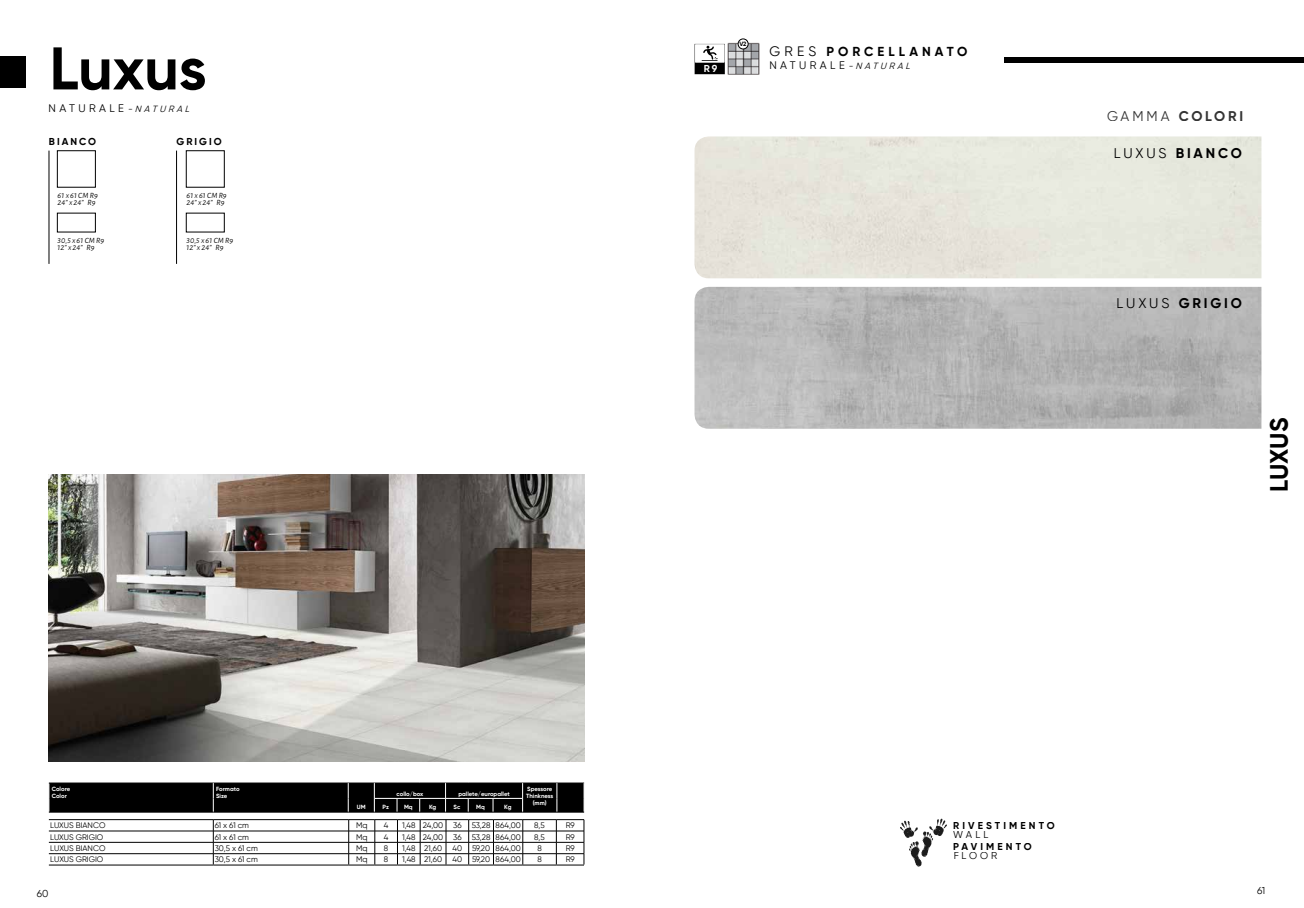
<style>
.page{position:relative;width:1304px;height:908px;background:#fff}
.page>*{position:absolute;margin:0;border:0;box-sizing:border-box;transform-origin:0 0}
.t1{font:700 60px "Gilroy";color:#000}
.t2{font:700 25px "Gilroy";letter-spacing:-.01em;color:#000}
.t3{font:700 14px "Gilroy";letter-spacing:.2em;color:#000}
.t4{font:700 13px "Gilroy";letter-spacing:.31em;color:#000}
.t5{font:10.9px "Gilroy";letter-spacing:.31em;color:#000}
.t6{font:700 10px "Gilroy";letter-spacing:.31em;color:#000}
.t7{font:10px "Gilroy";letter-spacing:.31em;color:#000}
.t8{font:700 10px "Gilroy";letter-spacing:.285em;color:#000}
.t9{font:700 10px "Gilroy";color:#fff}
.t10{font:8px "Gilroy";color:#000}
.t11{font:italic 8px/7px "Alegreya Sans SC";letter-spacing:.015em;color:#000}
.t12{font:700 6.2px "Gilroy";color:#000}
.t13{font:700 6px/7.2px "Gilroy";color:#fff}
.s1{font-style:italic;font-size:9px}
.s2{font-size:6px}
.s3{font-weight:400;font-size:13.7px}
.s4{font-weight:400}
</style>
<div class="page">
<img style="left:694px;top:287px;width:567px;height:141px">
<hr style="left:49px;top:841px;width:164px;height:1px;background:#000">
<hr style="left:49px;top:864px;width:164px;height:1px;background:#000">
<hr style="left:213px;top:841px;width:136px;height:1px;background:#000">
<hr style="left:213px;top:864px;width:136px;height:1px;background:#000">
<hr style="left:523px;top:841px;width:33px;height:1px;background:#000">
<hr style="left:523px;top:864px;width:33px;height:1px;background:#000">
<hr style="left:49px;top:819px;width:164px;height:1px;background:#000">
<hr style="left:213px;top:819px;width:136px;height:1px;background:#000">
<hr style="left:523px;top:819px;width:33px;height:1px;background:#000">
<hr style="left:49px;top:830px;width:164px;height:1px;background:#000">
<hr style="left:213px;top:830px;width:136px;height:1px;background:#000">
<hr style="left:523px;top:830px;width:33px;height:1px;background:#000">
<hr style="left:49px;top:853px;width:164px;height:1px;background:#000">
<hr style="left:213px;top:853px;width:136px;height:1px;background:#000">
<svg style="left:213px;top:819px;width:1px;height:45px"></svg>
<hr style="left:523px;top:853px;width:33px;height:1px;background:#000">
<svg style="left:349px;top:819px;width:175px;height:46px"></svg>
<svg style="left:556px;top:819px;width:29px;height:46px"></svg>
<img style="left:49px;top:474px;width:535px;height:287px">
<svg style="left:49px;top:782px;width:536px;height:30px;background:#0c0c0c"></svg>
<svg style="left:900px;top:818px;width:47px;height:48px"></svg>
<svg style="left:694px;top:44px;width:31px;height:30px"></svg>
<div style="left:1004px;top:57px;width:300px;height:5px;background:#000"></div>
<div style="left:0;top:57px;width:26px;height:31px;background:#000"></div>
<img style="left:727px;top:40px;width:32px;height:35px">
<div style="left:738px;top:39px;width:10px;height:10px;background:#fff;border-radius:50%"></div>
<div style="left:738px;top:39px;width:10px;height:10px;border:1px solid #000;border-radius:50%"></div>
<hr style="left:49px;top:150px;width:1px;height:114px;background:#000">
<hr style="left:176px;top:150px;width:1px;height:114px;background:#000">
<div style="left:57px;top:150px;width:39px;height:37px;border:1px solid #000"></div>
<div style="left:186px;top:150px;width:38px;height:37px;border:1px solid #000"></div>
<div style="left:57px;top:213px;width:39px;height:19px;border:1px solid #000"></div>
<h1 class="t1" style="left:50px;top:31px;width:159px">Luxus</h1>
<h3 class="t5" style="left:49px;top:102px;width:145px">NATURALE <span class="s1">-NATURAL</span></h3>
<p class="t8" style="left:49px;top:135px;width:49px">BIANCO</p>
<p class="t8" style="left:177px;top:135px;width:47px">GRIGIO</p>
<p class="t11" style="left:58px;top:191px;width:42px">61 <span class="s2">X</span> 61 CM R9<br>24” <span class="s2">X</span> 24” R9</p>
<p class="t11" style="left:187px;top:191px;width:42px">61 <span class="s2">X</span> 61 CM R9<br>24” <span class="s2">X</span> 24” R9</p>
<p class="t11" style="left:58px;top:236px;width:48px">30,5 <span class="s2">X</span> 61 CM R9<br>12” <span class="s2">X</span> 24” R9</p>
<p class="t11" style="left:187px;top:236px;width:48px">30,5 <span class="s2">X</span> 61 CM R9<br>12” <span class="s2">X</span> 24” R9</p>
<p class="t13" style="left:52px;top:784px;width:20px">Colore<br>Color</p>
<p class="t13" style="left:216px;top:784px;width:25px">Formato<br>Size</p>
<p class="t13" style="left:357px;top:803px;width:10px">UM</p>
<p class="t13" style="left:397px;top:789px;width:28px">collo/box</p>
<p class="t13" style="left:458px;top:789px;width:53px">pallete/europallet</p>
<p class="t13" style="left:526px;top:784px;width:29px;text-align:center">Spessore<br>Thinkness (mm)</p>
<p class="t13" style="left:383px;top:803px;width:8px">Pz</p>
<p class="t13" style="left:404px;top:803px;width:10px">Mq</p>
<p class="t13" style="left:429px;top:803px;width:9px">Kg</p>
<p class="t13" style="left:453px;top:803px;width:8px">Sc</p>
<p class="t13" style="left:476px;top:803px;width:10px">Mq</p>
<p class="t13" style="left:504px;top:803px;width:9px">Kg</p>
<p class="t10" style="left:50px;top:820px;width:57px">LUXUS BIANCO</p>
<p class="t10" style="left:215px;top:820px;width:36px">61 x 61 cm</p>
<p class="t10" style="left:356px;top:820px;width:13px">Mq</p>
<p class="t10" style="left:384px;top:820px;width:6px">4</p>
<p class="t10" style="left:402px;top:820px;width:61px">1,48 24,00 36</p>
<p class="t10" style="left:472px;top:820px;width:51px">53,28 864,00</p>
<p class="t10" style="left:534px;top:820px;width:12px">8,5</p>
<p class="t10" style="left:566px;top:820px;width:10px">R9</p>
<p class="t10" style="left:50px;top:831px;width:55px">LUXUS GRIGIO</p>
<p class="t10" style="left:215px;top:831px;width:36px">61 x 61 cm</p>
<p class="t10" style="left:356px;top:831px;width:13px">Mq</p>
<p class="t10" style="left:384px;top:831px;width:6px">4</p>
<p class="t10" style="left:402px;top:831px;width:61px">1,48 24,00 36</p>
<p class="t10" style="left:472px;top:831px;width:51px">53,28 864,00</p>
<p class="t10" style="left:534px;top:831px;width:12px">8,5</p>
<p class="t10" style="left:566px;top:831px;width:10px">R9</p>
<p class="t10" style="left:50px;top:843px;width:57px">LUXUS BIANCO</p>
<p class="t10" style="left:215px;top:843px;width:45px">30,5 x 61 cm</p>
<p class="t10" style="left:356px;top:843px;width:13px">Mq</p>
<p class="t10" style="left:384px;top:843px;width:6px">8</p>
<p class="t10" style="left:402px;top:843px;width:42px">1,48 21,60</p>
<p class="t10" style="left:453px;top:843px;width:70px">40 59,20 864,00</p>
<p class="t10" style="left:537px;top:843px;width:6px">8</p>
<p class="t10" style="left:566px;top:843px;width:10px">R9</p>
<p class="t10" style="left:50px;top:854px;width:55px">LUXUS GRIGIO</p>
<p class="t10" style="left:215px;top:854px;width:45px">30,5 x 61 cm</p>
<p class="t10" style="left:356px;top:854px;width:13px">Mq</p>
<p class="t10" style="left:384px;top:854px;width:6px">8</p>
<p class="t10" style="left:402px;top:854px;width:42px">1,48 21,60</p>
<p class="t10" style="left:453px;top:854px;width:70px">40 59,20 864,00</p>
<p class="t10" style="left:537px;top:854px;width:6px">8</p>
<p class="t10" style="left:566px;top:854px;width:10px">R9</p>
<p class="t9" style="left:704px;top:63px;width:15px">R9</p>
<p class="t12" style="left:739px;top:40px;width:9px">V2</p>
<h3 class="t4" style="left:769px;top:43px;width:200px"><span class="s3">GRES</span> PORCELLANATO</h3>
<h3 class="t5" style="left:769px;top:58px;width:145px">NATURALE <span class="s1">-NATURAL</span></h3>
<h3 class="t3" style="left:1107px;top:107px;width:138px"><span class="s4">GAMMA</span> COLORI</h3>
<h3 class="t3" style="left:1114px;top:144px;width:130px"><span class="s4">LUXUS</span> BIANCO</h3>
<h3 class="t3" style="left:1117px;top:294px;width:127px"><span class="s4">LUXUS</span> GRIGIO</h3>
<h2 class="t2" style="left:1263px;top:491px;width:75px;rotate:-90deg">LUXUS</h2>
<p class="t6" style="left:953px;top:819px;width:103px">RIVESTIMENTO</p>
<p class="t7" style="left:953px;top:849px;width:46px">FLOOR</p>
<p class="t7" style="left:953px;top:828px;width:36px">WALL</p>
<p class="t6" style="left:953px;top:840px;width:80px">PAVIMENTO</p>
<p class="t7" style="left:37px;top:886px;width:13px">60</p>
<p class="t7" style="left:1257px;top:884px;width:10px">61</p>
</div>
